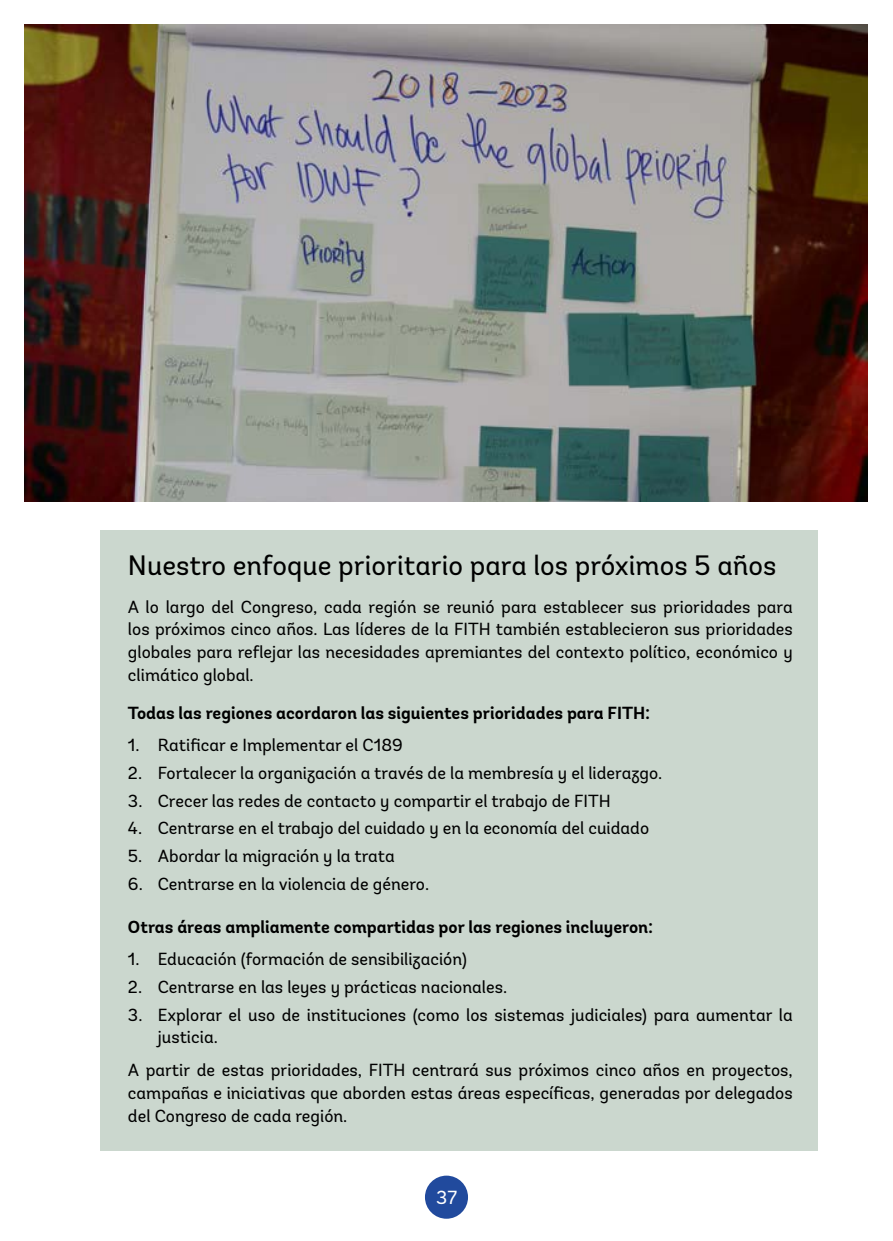
<style>
.page{position:relative;width:893px;height:1241px;background:#fff}
.page>*{position:absolute;margin:0;border:0;box-sizing:border-box;transform-origin:0 0}
.t1{font:28px "Andes";color:#000}
.t2{font:18.9px "Andes";color:#fff}
.t3{font:17.5px/22.8px "Andes";color:#000;text-align:justify}
.t4{font:700 17.5px "Andes";color:#000}
</style>
<div class="page">
<div style="left:425px;top:1175px;width:43px;height:43px;background:#214a9d;border-radius:50%"></div>
<div style="left:100px;top:530px;width:718px;height:620px;background:#cbd7ce"></div>
<img style="left:25px;top:25px;width:842px;height:476px">
<h1 class="t1" style="left:128px;top:548px;width:650px">Nuestro enfoque prioritario para los próximos 5 años</h1>
<p class="t3" style="left:128px;top:595px;width:666px">A lo largo del Congreso, cada región se reunió para establecer sus prioridades para los próximos cinco años. Las líderes de la FITH también establecieron sus prioridades globales para reflejar las necesidades apremiantes del contexto político, económico y climático global.</p>
<p class="t4" style="left:128px;top:701px;width:524px">Todas las regiones acordaron las siguientes prioridades para FITH:</p>
<p class="t3" style="left:128px;top:733px;width:276px">1. Ratificar e Implementar el C189</p>
<p class="t3" style="left:128px;top:761px;width:536px">2. Fortalecer la organización a través de la membresía y el liderazgo.</p>
<p class="t3" style="left:128px;top:789px;width:484px">3. Crecer las redes de contacto y compartir el trabajo de FITH</p>
<p class="t3" style="left:128px;top:817px;width:523px">4. Centrarse en el trabajo del cuidado y en la economía del cuidado</p>
<p class="t3" style="left:128px;top:844px;width:268px">5. Abordar la migración y la trata</p>
<p class="t3" style="left:128px;top:872px;width:303px">6. Centrarse en la violencia de género.</p>
<p class="t4" style="left:128px;top:915px;width:527px">Otras áreas ampliamente compartidas por las regiones incluyeron:</p>
<p class="t3" style="left:128px;top:947px;width:340px">1. Educación (formación de sensibilización)</p>
<p class="t3" style="left:128px;top:975px;width:381px">2. Centrarse en las leyes y prácticas nacionales.</p>
<p class="t3" style="left:158px;top:1003px;width:636px;text-indent:-30px">3. Explorar el uso de instituciones (como los sistemas judiciales) para aumentar la justicia.</p>
<p class="t3" style="left:128px;top:1058px;width:666px">A partir de estas prioridades, FITH centrará sus próximos cinco años en proyectos, campañas e iniciativas que aborden estas áreas específicas, generadas por delegados del Congreso de cada región.</p>
<p class="t2" style="left:436px;top:1185px;width:22px">37</p>
</div>
